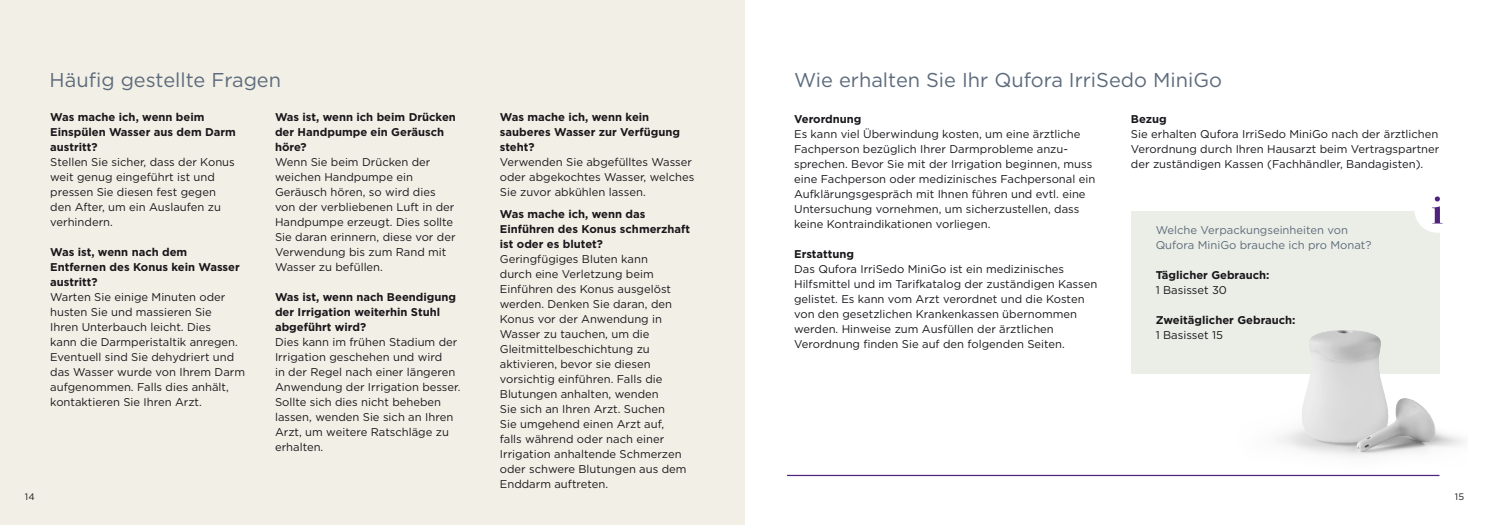
<style>
.page{position:relative;width:1489px;height:525px;background:#fff}
.page>*{position:absolute;margin:0;border:0;box-sizing:border-box;transform-origin:0 0}
.headline_1{font:20px "Gotham";color:#5d6b7c}
.copy{font:11.25px/15px "Gotham";color:#1a171c}
.copy-2{font:700 11.25px/15px "Gotham";color:#1a171c}
.copy-3{font:11.25px/15px "Gotham";color:#5d6b7c}
.t1{font:9.38px "Gotham";color:#1a171c}
</style>
<div class="page">
<hr style="left:787px;top:474px;width:652px;height:2px;background:#50237e">
<div style="left:1130px;top:211px;width:309px;height:162px;background:#ebeee6"></div>
<div style="left:1414px;top:187px;width:45px;height:45px;background:#fff;border-radius:50%"></div>
<svg style="left:1432px;top:196px;width:9px;height:27px"></svg>
<div style="left:0;top:0;width:744px;height:524px;background:#f2f0e6"></div>
<img style="left:1237px;top:277px;width:227px;height:200px">
<p class="headline_1" style="left:50px;top:67px;width:233px">Häufig gestellte Fragen</p>
<p class="copy-2" style="left:50px;top:109px;width:187px">Was mache ich, wenn beim<br>Einspülen Wasser aus dem Darm austritt?</p>
<p class="copy" style="left:50px;top:154px;width:186px">Stellen Sie sicher, dass der Konus weit genug eingeführt ist und pressen Sie diesen fest gegen den After, um ein Auslaufen zu verhindern.</p>
<p class="copy-2" style="left:50px;top:244px;width:191px">Was ist, wenn nach dem<br>Entfernen des Konus kein Wasser austritt?</p>
<p class="copy" style="left:50px;top:289px;width:196px">Warten Sie einige Minuten oder husten Sie und massieren Sie<br>Ihren Unterbauch leicht. Dies<br>kann die Darmperistaltik anregen.<br>Eventuell sind Sie dehydriert und das Wasser wurde von Ihrem Darm aufgenommen. Falls dies anhält, kontaktieren Sie Ihren Arzt.</p>
<p class="copy-2" style="left:275px;top:109px;width:182px">Was ist, wenn ich beim Drücken der Handpumpe ein Geräusch höre?</p>
<p class="copy" style="left:275px;top:154px;width:182px">Wenn Sie beim Drücken der weichen Handpumpe ein<br>Geräusch hören, so wird dies von der verbliebenen Luft in der<br>Handpumpe erzeugt. Dies sollte<br>Sie daran erinnern, diese vor der<br>Verwendung bis zum Rand mit<br>Wasser zu befüllen.</p>
<p class="copy-2" style="left:275px;top:289px;width:183px">Was ist, wenn nach Beendigung der Irrigation weiterhin Stuhl abgeführt wird?</p>
<p class="copy" style="left:275px;top:334px;width:187px">Dies kann im frühen Stadium der<br>Irrigation geschehen und wird<br>in der Regel nach einer längeren<br>Anwendung der Irrigation besser.<br>Sollte sich dies nicht beheben lassen, wenden Sie sich an Ihren<br>Arzt, um weitere Ratschläge zu erhalten.</p>
<p class="t1" style="left:25px;top:490px;width:11px">14</p>
<p class="copy-2" style="left:500px;top:109px;width:182px">Was mache ich, wenn kein sauberes Wasser zur Verfügung steht?</p>
<p class="copy" style="left:500px;top:154px;width:196px">Verwenden Sie abgefülltes Wasser oder abgekochtes Wasser, welches<br>Sie zuvor abkühlen lassen.</p>
<p class="copy-2" style="left:500px;top:206px;width:192px">Was mache ich, wenn das<br>Einführen des Konus schmerzhaft ist oder es blutet?</p>
<p class="copy" style="left:500px;top:251px;width:188px">Geringfügiges Bluten kann<br>durch eine Verletzung beim<br>Einführen des Konus ausgelöst werden. Denken Sie daran, den<br>Konus vor der Anwendung in<br>Wasser zu tauchen, um die<br>Gleitmittelbeschichtung zu aktivieren, bevor sie diesen vorsichtig einführen. Falls die<br>Blutungen anhalten, wenden<br>Sie sich an Ihren Arzt. Suchen<br>Sie umgehend einen Arzt auf, falls während oder nach einer<br>Irrigation anhaltende Schmerzen oder schwere Blutungen aus dem<br>Enddarm auftreten.</p>
<p class="headline_1" style="left:794px;top:67px;width:429px">Wie erhalten Sie Ihr Qufora IrriSedo MiniGo</p>
<p class="copy-2" style="left:794px;top:111px;width:69px">Verordnung</p>
<p class="copy" style="left:794px;top:126px;width:303px">Es kann viel Überwindung kosten, um eine ärztliche Fachperson bezüglich Ihrer Darmprobleme anzu&shy;sprechen. Bevor Sie mit der Irrigation beginnen, muss eine Fachperson oder medizinisches Fachpersonal ein Aufklärungsgespräch mit Ihnen führen und evtl. eine Untersuchung vornehmen, um sicherzustellen, dass keine Kontraindikationen vorliegen.</p>
<p class="copy-2" style="left:794px;top:246px;width:61px">Erstattung</p>
<p class="copy" style="left:794px;top:261px;width:305px">Das Qufora IrriSedo MiniGo ist ein medizinisches Hilfsmittel und im Tarifkatalog der zuständigen Kassen gelistet. Es kann vom Arzt verordnet und die Kosten von den gesetzlichen Krankenkassen übernommen werden. Hinweise zum Ausfüllen der ärztlichen Verordnung finden Sie auf den folgenden Seiten.</p>
<p class="copy-2" style="left:1130px;top:111px;width:37px">Bezug</p>
<p class="copy" style="left:1130px;top:126px;width:310px;text-align:justify">Sie erhalten Qufora IrriSedo MiniGo nach der ärztlichen Verordnung durch Ihren Hausarzt beim Vertragspartner der zuständigen Kassen (Fachhändler, Bandagisten).</p>
<p class="copy-3" style="left:1155px;top:222px;width:217px">Welche Verpackungseinheiten von<br>Qufora MiniGo brauche ich pro Monat?</p>
<p class="copy-2" style="left:1155px;top:267px;width:115px">Täglicher Gebrauch:</p>
<p class="copy" style="left:1155px;top:282px;width:73px">1 Basisset 30</p>
<p class="copy-2" style="left:1155px;top:312px;width:141px">Zweitäglicher Gebrauch:</p>
<p class="copy" style="left:1155px;top:327px;width:69px">1 Basisset 15</p>
<p class="t1" style="left:1454px;top:490px;width:11px">15</p>
</div>
